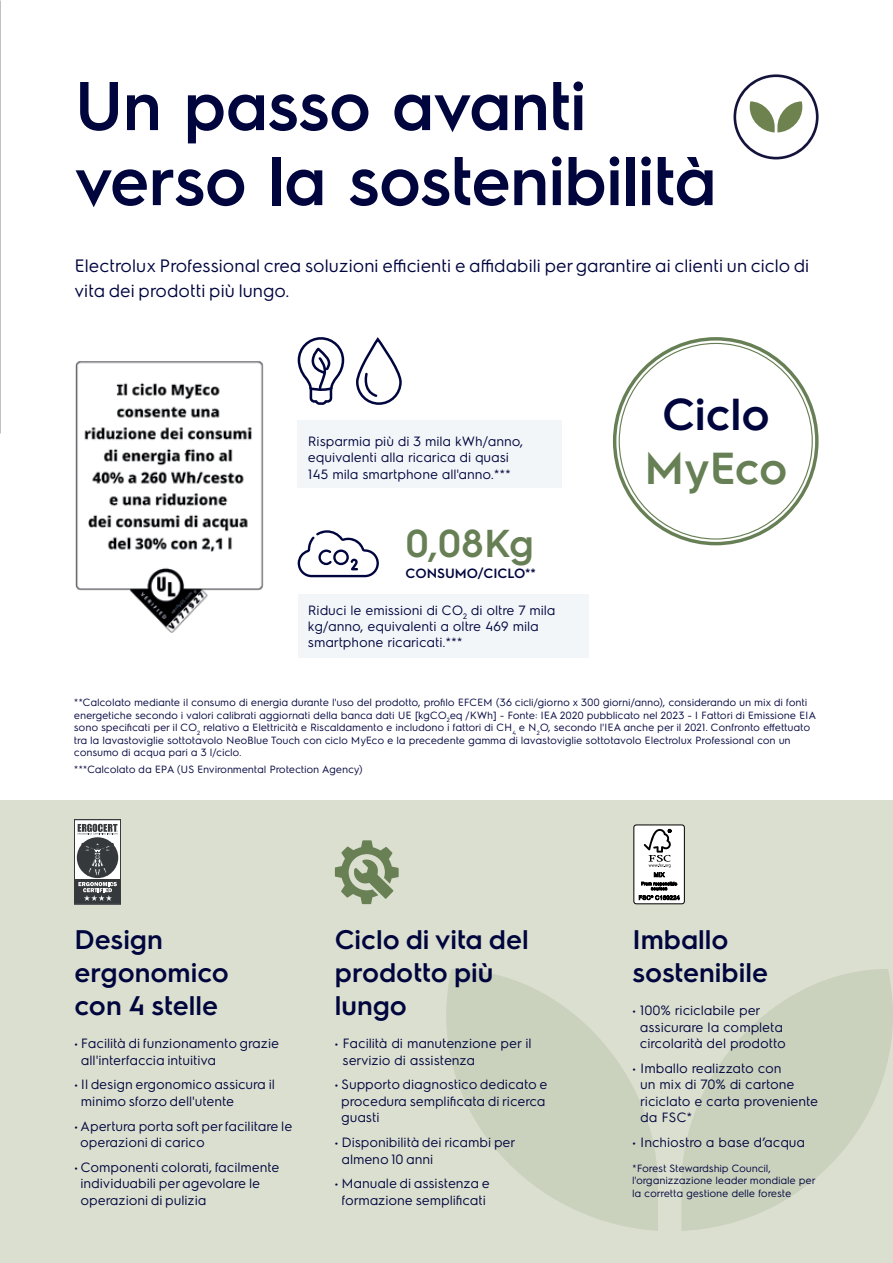
<style>
.page{position:relative;width:893px;height:1263px;background:#fff}
.page>*{position:absolute;margin:0;border:0;box-sizing:border-box;transform-origin:0 0}
.t1{font:600 69px/75px "Electrolux Sans";letter-spacing:-.01em;color:#00053e}
.t2{font:600 44.85px "Electrolux Sans";color:#00053e}
.t3{font:600 44.85px "Electrolux Sans";letter-spacing:-.005em;color:#677f54}
.t4{font:600 39px "Electrolux Sans";color:#677f54}
.t5{font:600 27px/33px "Electrolux Sans";color:#00053e}
.t6{font:18px/24.8px "Electrolux Sans";color:#00053e}
.t7{font:13.5px/16.5px "Electrolux Sans";color:#00053e}
.t8{font:600 13.5px "Electrolux Sans";color:#00053e}
.t9{font:10.5px/12.6px "Electrolux Sans";color:#00053e}
</style>
<div class="page">
<div style="left:0;top:800px;width:893px;height:463px;background:#dbdfcf"></div>
<svg style="left:446px;top:969px;width:447px;height:262px;fill:#cad1bd"></svg>
<svg style="left:76px;top:821px;width:43px;height:81px;background:#7d7e80"></svg>
<div style="left:74px;top:819px;width:47px;height:85px;border:1px solid #36393c"></div>
<div style="left:634px;top:825px;width:50px;height:79px;background:#fff;border-radius:3px"></div>
<div style="left:634px;top:825px;width:51px;height:79px;border:1px solid #000;border-radius:3px"></div>
<svg style="left:639px;top:829px;width:41px;height:71px"></svg>
<div style="left:298px;top:594px;width:290px;height:63px;background:#f3f6f8"></div>
<div style="left:298px;top:420px;width:264px;height:68px;background:#f3f6f8"></div>
<svg style="left:298px;top:530px;width:81px;height:47px"></svg>
<svg style="left:298px;top:337px;width:46px;height:68px"></svg>
<svg style="left:356px;top:339px;width:46px;height:66px"></svg>
<svg style="left:733px;top:74px;width:86px;height:85px"></svg>
<svg style="left:335px;top:840px;width:64px;height:64px"></svg>
<img style="left:75px;top:361px;width:189px;height:272px">
<h1 class="t1" style="left:75px;top:64px;width:643px">Un passo avanti verso la sostenibilità</h1>
<h3 class="t6" style="left:75px;top:253px;width:736px">Electrolux Professional crea soluzioni efficienti e affidabili per garantire ai clienti un ciclo di vita dei prodotti più lungo.</h3>
<p class="t7" style="left:308px;top:432px;width:217px">Risparmia più di 3 mila kWh/anno, equivalenti alla ricarica di quasi<br>145 mila smartphone all'anno.***</p>
<h3 class="t4" style="left:406px;top:516px;width:130px">0,08Kg</h3>
<p class="t8" style="left:406px;top:563px;width:132px">CONSUMO/CICLO**</p>
<p class="t7" style="left:308px;top:601px;width:249px">Riduci le emissioni di CO<sub>2</sub> di oltre 7 mila kg/anno, equivalenti a oltre 469 mila smartphone ricaricati.***</p>
<h2 class="t2" style="left:662px;top:383px;width:109px">Ciclo</h2>
<h2 class="t3" style="left:644px;top:437px;width:144px">MyEco</h2>
<p class="t9" style="left:74px;top:695px;width:744px">**Calcolato mediante il consumo di energia durante l'uso del prodotto, profilo EFCEM (36 cicli/giorno x 300 giorni/anno), considerando un mix di fonti energetiche secondo i valori calibrati aggiornati della banca dati UE [kgCO<sub>2</sub>eq /KWh] - Fonte: IEA 2020 pubblicato nel 2023 - I Fattori di Emissione EIA sono specificati per il CO<sub>2</sub> relativo a Elettricità e Riscaldamento e includono i fattori di CH<sub>4</sub> e N<sub>2</sub>O, secondo l'IEA anche per il 2021. Confronto effettuato tra la lavastoviglie sottotavolo NeoBlue Touch con ciclo MyEco e la precedente gamma di lavastoviglie sottotavolo Electrolux Professional con un consumo di acqua pari a 3 l/ciclo.</p>
<p class="t9" style="left:74px;top:762px;width:290px">***Calcolato da EPA (US Environmental Protection Agency)</p>
<h3 class="t5" style="left:74px;top:921px;width:156px">Design ergonomico con 4 stelle</h3>
<p class="t7" style="left:81px;top:1034px;width:200px;text-indent:-7px">• Facilità di funzionamento grazie all'interfaccia intuitiva</p>
<p class="t7" style="left:81px;top:1075px;width:195px;text-indent:-7px">• Il design ergonomico assicura il minimo sforzo dell'utente</p>
<p class="t7" style="left:80px;top:1117px;width:214px;text-indent:-6px">• Apertura porta soft per facilitare le operazioni di carico</p>
<p class="t7" style="left:81px;top:1158px;width:200px;text-indent:-6px">• Componenti colorati, facilmente individuabili per agevolare le operazioni di pulizia</p>
<h3 class="t5" style="left:335px;top:921px;width:195px">Ciclo di vita del prodotto più lungo</h3>
<p class="t7" style="left:343px;top:1034px;width:190px;text-indent:-8px">• Facilità di manutenzione per il servizio di assistenza</p>
<p class="t7" style="left:342px;top:1075px;width:208px;text-indent:-7px">• Supporto diagnostico dedicato e procedura semplificata di ricerca guasti</p>
<p class="t7" style="left:342px;top:1133px;width:175px;text-indent:-7px">• Disponibilità dei ricambi per almeno 10 anni</p>
<p class="t7" style="left:335px;top:1174px;width:157px;text-align:center">• Manuale di assistenza e formazione semplificati</p>
<h3 class="t5" style="left:632px;top:921px;width:137px">Imballo sostenibile</h3>
<p class="t7" style="left:640px;top:1001px;width:147px;text-indent:-8px">• 100% riciclabile per assicurare la completa circolarità del prodotto</p>
<p class="t7" style="left:641px;top:1059px;width:179px;text-indent:-8px">• Imballo realizzato con<br>un mix di 70% di cartone riciclato e carta proveniente da FSC*</p>
<p class="t7" style="left:632px;top:1133px;width:174px">• Inchiostro a base d’acqua</p>
<p class="t9" style="left:632px;top:1161px;width:185px">*Forest Stewardship Council, l'organizzazione leader mondiale per la corretta gestione delle foreste</p>
</div>
